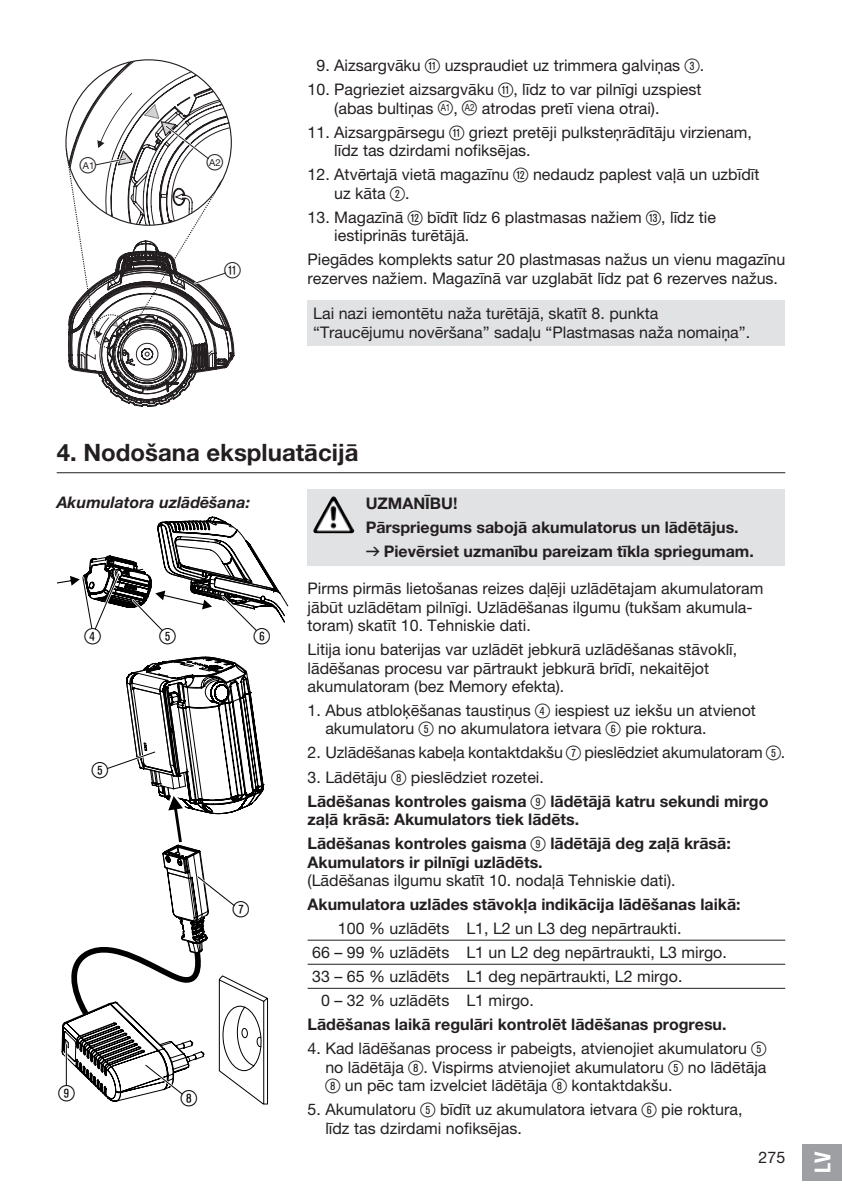
<style>
.page{position:relative;width:842px;height:1191px;background:#fff}
.page>*{position:absolute;margin:0;border:0;box-sizing:border-box;transform-origin:0 0}
.t1{font:700 24px "GARDENA Pro";color:#231f20}
.t2{font:22px "Ziffernim Kreisund Quadrat BQ";color:#000}
.t3{font:22px "Ziffernim Kreisund Quadrat BQ";color:#231f20}
.t4{font:22px "GARDENA Pro Bo Cond";color:#fff}
.t5{font:16px/18.4px "GARDENA Pro";color:#231f20}
.t6{font:700 16px/24px "GARDENA Pro";color:#231f20}
.t7{font:italic 700 16px "GARDENA Pro";color:#231f20}
.t8{font:9.6px "GARDENA Pro";color:#231f20}
.s1{font-family:"Ziffernim Kreisund Quadrat BQ";font-size:20px}
.s2{font-family:"Formdruck";font-weight:400}
.s3{font-weight:400}
.s4{font-family:"Ziffernim Kreisund Quadrat BQ";font-weight:400;font-size:20px}
</style>
<div class="page">
<div style="left:308px;top:301px;width:477px;height:45px;background:#e1e2e4"></div>
<svg style="left:82px;top:59px;width:134px;height:34px"></svg>
<svg style="left:65px;top:93px;width:170px;height:314px"></svg>
<div style="left:308px;top:489px;width:477px;height:77px;background:#e1e2e4"></div>
<hr style="left:57px;top:472px;width:728px;height:1px;background:#231f20">
<svg style="left:57px;top:516px;width:232px;height:115px"></svg>
<svg style="left:61px;top:656px;width:207px;height:448px"></svg>
<hr style="left:65px;top:1044px;width:3px;height:41px;background:#fff">
<hr style="left:66px;top:1044px;width:1px;height:41px;background:#000">
<img style="left:315px;top:496px;width:18px;height:31px">
<hr style="left:308px;top:939px;width:477px;height:1px;background:#231f20">
<hr style="left:308px;top:963px;width:477px;height:1px;background:#231f20">
<hr style="left:308px;top:988px;width:477px;height:1px;background:#231f20">
<div style="left:802px;top:1143px;width:40px;height:37px;background:#9d9fa2"></div>
<p class="t8" style="left:83px;top:160px;width:13px">A1</p>
<h2 class="t3" style="left:207px;top:150px;width:18px">ß</h2>
<h2 class="t3" style="left:80px;top:153px;width:18px">ß</h2>
<p class="t8" style="left:209px;top:157px;width:13px">A2</p>
<h2 class="t3" style="left:225px;top:257px;width:18px">Q</h2>
<p class="t5" style="left:316px;top:56px;width:389px">9. Aizsargvāku <span class="s1">Q</span> uzspraudiet uz trimmera galviņas <span class="s1">3</span>.</p>
<p class="t5" style="left:334px;top:80px;width:369px;text-indent:-27px">10. Pagrieziet aizsargvāku <span class="s1">Q</span>, līdz to var pilnīgi uzspiest (abas bultiņas <span class="s1">ß</span><sup>A1</sup> , <span class="s1">ß</span><sup>A2</sup> atrodas pretī viena otrai).</p>
<p class="t5" style="left:334px;top:123px;width:419px;text-indent:-27px">11. Aizsargpārsegu <span class="s1">Q</span> griezt pretēji pulksteņrādītāju virzienam, līdz tas dzirdami nofiksējas.</p>
<p class="t5" style="left:334px;top:165px;width:427px;text-indent:-27px">12. Atvērtajā vietā magazīnu <span class="s1">W</span> nedaudz paplest vaļā un uzbīdīt uz kāta <span class="s1">2</span>.</p>
<p class="t5" style="left:334px;top:208px;width:383px;text-indent:-27px">13. Magazīnā <span class="s1">W</span> bīdīt līdz 6 plastmasas nažiem <span class="s1">E</span>, līdz tie iestiprinās turētājā.</p>
<p class="t5" style="left:308px;top:250px;width:479px">Piegādes komplekts satur 20 plastmasas nažus un vienu magazīnu rezerves nažiem. Magazīnā var uzglabāt līdz pat 6 rezerves nažus.</p>
<p class="t5" style="left:313px;top:304px;width:438px">Lai nazi iemontētu naža turētājā, skatīt 8. punkta “Traucējumu novēršana” sadaļu “Plastmasas naža nomaiņa”.</p>
<h1 class="t1" style="left:57px;top:437px;width:303px">4. Nodošana ekspluatācijā</h1>
<p class="t7" style="left:57px;top:492px;width:195px">Akumulatora uzlādēšana:</p>
<p class="t6" style="left:366px;top:491px;width:390px">UZMANĪBU!<br>Pārspriegums sabojā akumulatorus un lādētājus. <span class="s2">v</span> Pievērsiet uzmanību pareizam tīkla spriegumam.</p>
<p class="t5" style="left:308px;top:579px;width:457px">Pirms pirmās lietošanas reizes daļēji uzlādētajam akumulatoram jābūt uzlādētam pilnīgi. Uzlādēšanas ilgumu (tukšam akumula&shy;toram) skatīt 10. Tehniskie dati.</p>
<p class="t5" style="left:308px;top:640px;width:431px">Litija ionu baterijas var uzlādēt jebkurā uzlādēšanas stāvoklī, lādēšanas procesu var pārtraukt jebkurā brīdī, nekaitējot akumulatoram (bez Memory efekta).</p>
<p class="t5" style="left:325px;top:701px;width:432px;text-indent:-18px">1. Abus atbloķēšanas taustiņus <span class="s1">4</span> iespiest uz iekšu un atvienot akumulatoru <span class="s1">5</span> no akumulatora ietvara <span class="s1">6</span> pie roktura.</p>
<p class="t5" style="left:308px;top:743px;width:479px">2. Uzlādēšanas kabeļa kontaktdakšu <span class="s1">7</span> pieslēdziet akumulatoram <span class="s1">5</span>.</p>
<p class="t6" style="left:308px;top:764px;width:462px"><span class="s3">3. Lādētāju</span> <span class="s4">8</span> <span class="s3">pieslēdziet rozetei.<br></span>Lādēšanas kontroles gaisma <span class="s4">9</span> lādētājā katru sekundi mirgo</p>
<p class="t6" style="left:308px;top:807px;width:425px">zaļā krāsā: Akumulators tiek lādēts.<br>Lādēšanas kontroles gaisma <span class="s4">9</span> lādētājā deg zaļā krāsā:</p>
<p class="t6" style="left:308px;top:849px;width:237px">Akumulators ir pilnīgi uzlādēts.</p>
<p class="t5" style="left:308px;top:871px;width:370px">(Lādēšanas ilgumu skatīt 10. nodaļā Tehniskie dati).</p>
<p class="t6" style="left:308px;top:892px;width:435px">Akumulatora uzlādes stāvokļa indikācija lādēšanas laikā:</p>
<p class="t5" style="left:338px;top:919px;width:345px">100 % uzlādēts L1, L2 un L3 deg nepārtraukti.</p>
<p class="t5" style="left:312px;top:943px;width:416px">66 – 99 % uzlādēts L1 un L2 deg nepārtraukti, L3 mirgo.</p>
<p class="t5" style="left:312px;top:967px;width:372px">33 – 65 % uzlādēts L1 deg nepārtraukti, L2 mirgo.</p>
<p class="t5" style="left:321px;top:991px;width:214px">0 – 32 % uzlādēts L1 mirgo.</p>
<p class="t6" style="left:308px;top:1012px;width:420px">Lādēšanas laikā regulāri kontrolēt lādēšanas progresu.</p>
<p class="t5" style="left:325px;top:1039px;width:443px;text-align:justify;text-indent:-18px">4. Kad lādēšanas process ir pabeigts, atvienojiet akumulatoru <span class="s1">5 </span>no lādētāja <span class="s1">8</span>. Vispirms atvienojiet akumulatoru <span class="s1">5</span> no lādētāja <span class="s1">8</span> un pēc tam izvelciet lādētāja <span class="s1">8</span> kontaktdakšu.</p>
<p class="t5" style="left:325px;top:1100px;width:419px;text-indent:-18px">5. Akumulatoru <span class="s1">5</span> bīdīt uz akumulatora ietvara <span class="s1">6</span> pie roktura, līdz tas dzirdami nofiksējas.</p>
<p class="t5" style="left:758px;top:1147px;width:28px">275</p>
<h2 class="t4" style="left:809px;top:1172px;width:23px;rotate:-90deg">LV</h2>
<h2 class="t2" style="left:84px;top:623px;width:18px">4</h2>
<h2 class="t2" style="left:160px;top:623px;width:18px">5</h2>
<h2 class="t2" style="left:254px;top:623px;width:18px">6</h2>
<h2 class="t2" style="left:92px;top:757px;width:18px">5</h2>
<h2 class="t2" style="left:233px;top:897px;width:18px">7</h2>
<h2 class="t2" style="left:58px;top:1080px;width:18px">9</h2>
<h2 class="t2" style="left:181px;top:1085px;width:18px">8</h2>
</div>
